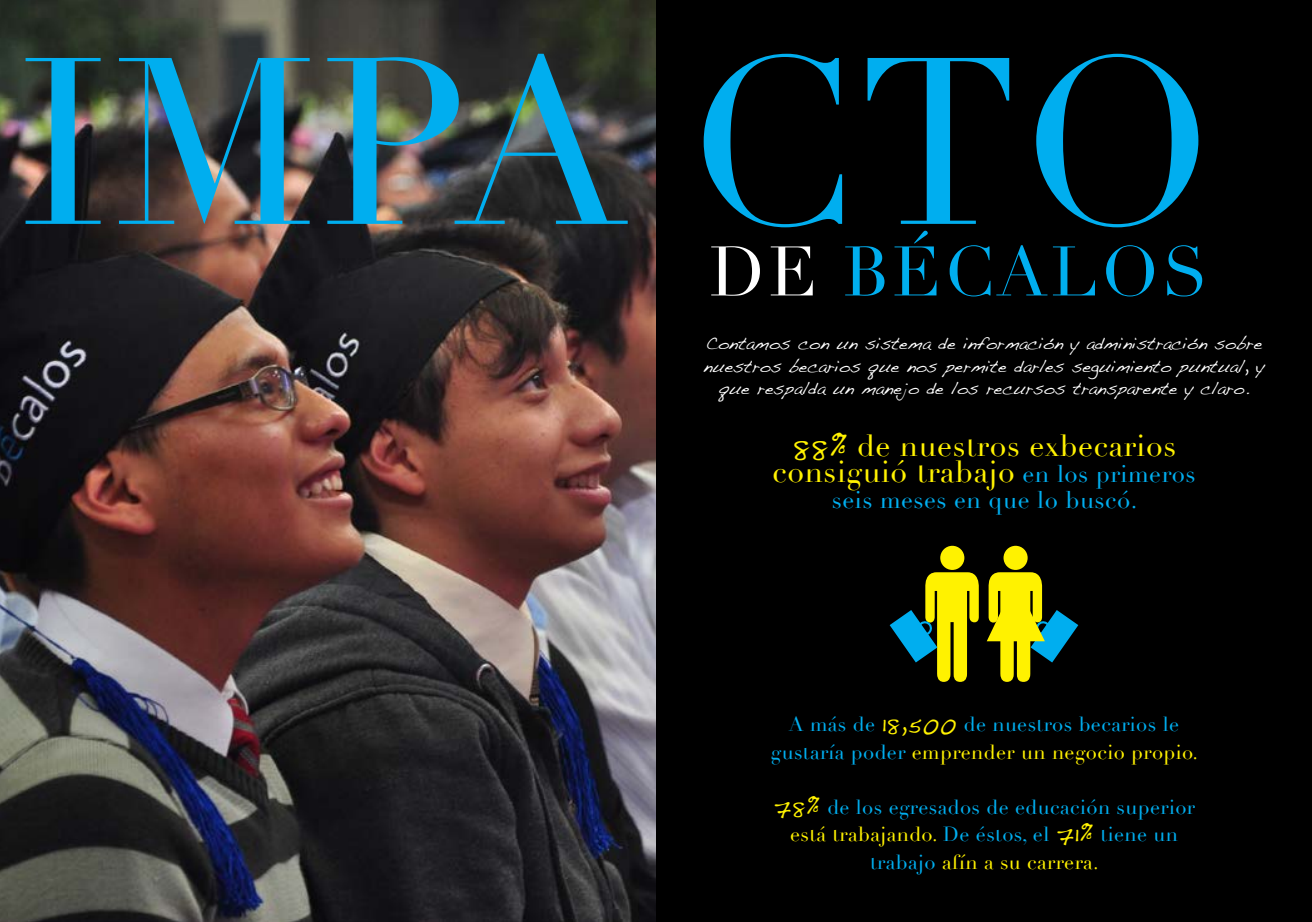
<style>
.page{position:relative;width:1312px;height:922px;background:#fff}
.page>*{position:absolute;margin:0;border:0;box-sizing:border-box;transform-origin:0 0}
.t1{font:232.88px "Didot";letter-spacing:.015em;color:#00aeef}
.t2{font:68.75px "Didot";letter-spacing:.05em;color:#00aeef}
.t3{font:30px/25.8px "Didot";letter-spacing:.02em;color:#fff200;text-align:center}
.t4{font:23.75px "Didot";letter-spacing:.02em;color:#00aeef}
.t5{font:20px/27.5px "Didot";letter-spacing:.02em;color:#00aeef;text-align:center}
.t6{font:17.5px/22.5px "Handwriting Dakota";color:#fff;text-align:center}
.s1{color:#fff}
.s2{font-family:"Handwriting Dakota";font-size:32.5px}
.s3{font-size:23.75px;color:#00aeef}
.s4{font-family:"Handwriting Dakota";font-size:25px;color:#fff200}
.s5{color:#fff200}
</style>
<div class="page">
<img style="left:0;top:0;width:656px;height:921px">
<div style="left:656px;top:0;width:655px;height:921px;background:#000"></div>
<div style="left:940px;top:545px;width:24px;height:24px;background:#fff200;border-radius:50%"></div>
<svg style="left:889px;top:572px;width:89px;height:109px"></svg>
<div style="left:1003px;top:545px;width:24px;height:24px;background:#fff200;border-radius:50%"></div>
<svg style="left:986px;top:572px;width:92px;height:109px"></svg>
<h1 class="t1" style="left:18px;top:3px;width:1197px">impa cto</h1>
<h2 class="t2" style="left:709px;top:230px;width:500px"><span class="s1">de</span> bécalos</h2>
<p class="t6" style="left:703px;top:332px;width:562px">Contamos con un sistema de información y administración sobre nuestros becarios que nos permite darles seguimiento puntual, y que respalda un manejo de los recursos transparente y claro.</p>
<h3 class="t3" style="left:772px;top:433px;width:424px"><span class="s2">88%</span> de nuestros exbecarios consiguió trabajo <span class="s3">en los primeros</span></h3>
<p class="t4" style="left:831px;top:485px;width:307px">seis meses en que lo buscó.</p>
<p class="t5" style="left:770px;top:711px;width:428px">A más de <span class="s4">18,500</span> de nuestros becarios le gustaría poder <span class="s5">emprender un negocio propio.</span></p>
<p class="t5" style="left:772px;top:793px;width:423px"><span class="s4">78%</span> de los egresados de educación superior <span class="s5">está trabajando.</span> De éstos, el <span class="s4">71%</span> tiene un trabajo <span class="s5">afín a su carrera.</span></p>
</div>
